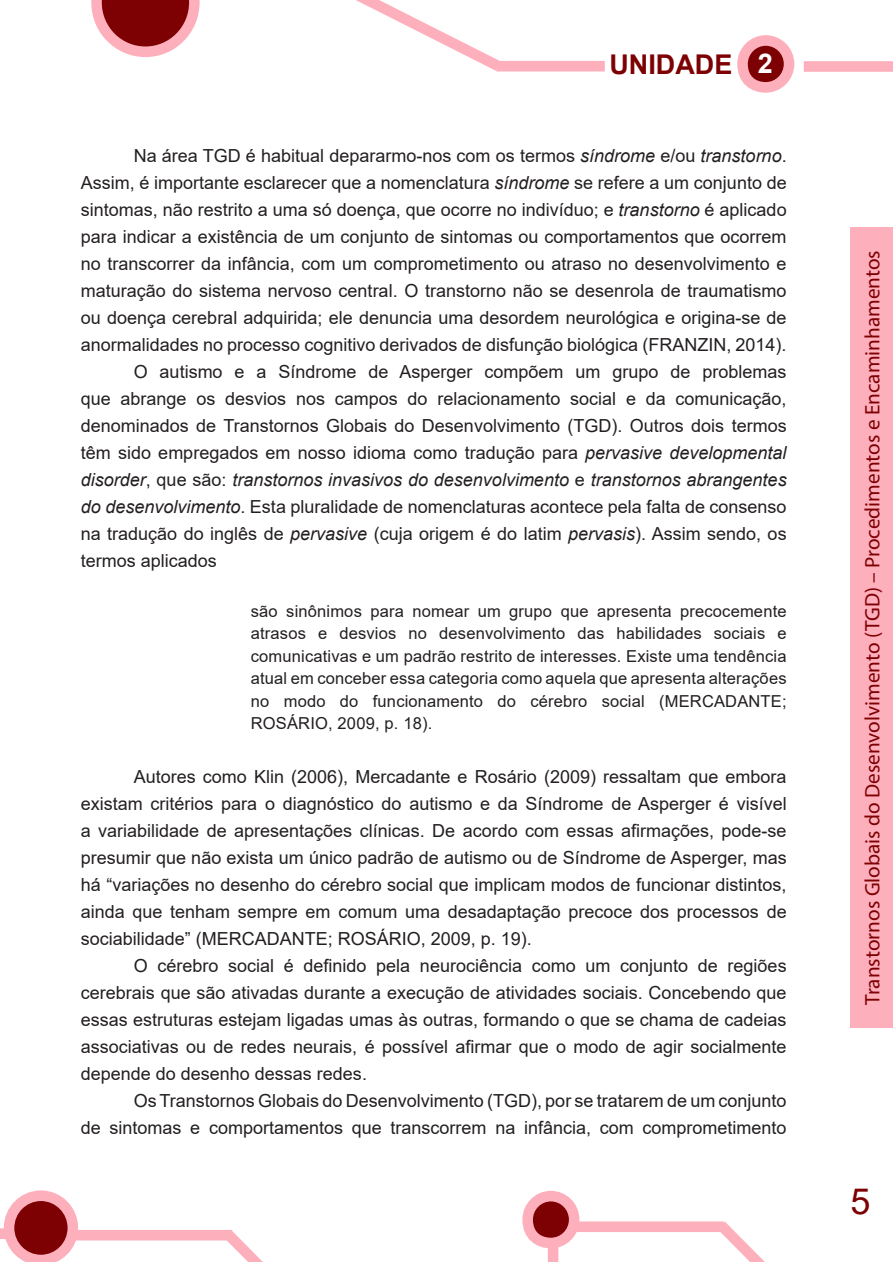
<style>
.page{position:relative;width:893px;height:1263px;background:#fff}
.page>*{position:absolute;margin:0;border:0;box-sizing:border-box;transform-origin:0 0}
.t1{font:36px "Arial";color:#7d0003}
.t2{font:700 27.15px "Arial";color:#7d0003}
.t3{font:21px "Myriad Pro";color:#7d0003}
.t4{font:18px/27px "Arial";color:#231f20;text-align:justify}
.t5{font:16.5px/22.5px "Arial";letter-spacing:.01em;color:#231f20;text-align:justify}
.s1{color:#fff}
.s2{font-style:italic}
</style>
<div class="page">
<div style="left:804px;top:61px;width:89px;height:11px;background:#feafbc"></div>
<svg style="left:356px;top:0;width:156px;height:72px"></svg>
<div style="left:742px;top:40px;width:47px;height:47px;background:#7d0003;border-radius:50%"></div>
<div style="left:737px;top:35px;width:57px;height:58px;border:11px solid #feafbc;border-radius:50%"></div>
<div style="left:496px;top:61px;width:109px;height:10px;background:#feafbc"></div>
<svg style="left:91px;top:0;width:109px;height:57px"></svg>
<div style="left:850px;top:227px;width:43px;height:800px;background:#feafbc"></div>
<svg style="left:0;top:1190px;width:78px;height:72px"></svg>
<div style="left:74px;top:1230px;width:158px;height:10px;background:#feafbc"></div>
<svg style="left:214px;top:1230px;width:49px;height:32px"></svg>
<div style="left:548px;top:1237px;width:10px;height:25px;background:#feafbc"></div>
<div style="left:528px;top:1196px;width:46px;height:47px;background:#7d0003;border-radius:50%"></div>
<div style="left:522px;top:1191px;width:57px;height:57px;border:11px solid #feafbc;border-radius:50%"></div>
<svg style="left:720px;top:1221px;width:45px;height:41px"></svg>
<div style="left:572px;top:1221px;width:151px;height:11px;background:#feafbc"></div>
<div style="left:1px;top:1228px;width:7px;height:11px;background:#feafbc"></div>
<h2 class="t2" style="left:609px;top:45px;width:165px">UNIDADE <span class="s1">2</span></h2>
<p class="t4" style="left:81px;top:142px;width:707px;text-indent:53px">Na área TGD é habitual depararmo-nos com os termos <span class="s2">síndrome</span> e/ou <span class="s2">transtorno</span>.<br>Assim, é importante esclarecer que a nomenclatura <span class="s2">síndrome</span> se refere a um conjunto de sintomas, não restrito a uma só doença, que ocorre no indivíduo; e <span class="s2">transtorno</span> é aplicado para indicar a existência de um conjunto de sintomas ou comportamentos que ocorrem no transcorrer da infância, com um comprometimento ou atraso no desenvolvimento e maturação do sistema nervoso central. O transtorno não se desenrola de traumatismo ou doença cerebral adquirida; ele denuncia uma desordem neurológica e origina-se de anormalidades no processo cognitivo derivados de disfunção biológica (FRANZIN, 2014).</p>
<p class="t4" style="left:81px;top:358px;width:707px;text-indent:53px">O autismo e a Síndrome de Asperger compõem um grupo de problemas que abrange os desvios nos campos do relacionamento social e da comunicação, denominados de Transtornos Globais do Desenvolvimento (TGD). Outros dois termos têm sido empregados em nosso idioma como tradução para <span class="s2">pervasive developmental disorder</span>, que são: <span class="s2">transtornos invasivos do desenvolvimento</span> e <span class="s2">transtornos abrangentes do desenvolvimento</span>. Esta pluralidade de nomenclaturas acontece pela falta de consenso na tradução do inglês de <span class="s2">pervasive</span> (cuja origem é do latim <span class="s2">pervasis</span>). Assim sendo, os termos aplicados</p>
<p class="t5" style="left:251px;top:599px;width:537px">são sinônimos para nomear um grupo que apresenta precocemente atrasos e desvios no desenvolvimento das habilidades sociais e comunicativas e um padrão restrito de interesses. Existe uma tendência atual em conceber essa categoria como aquela que apresenta alterações no modo do funcionamento do cérebro social (MERCADANTE; ROSÁRIO, 2009, p. 18).</p>
<p class="t4" style="left:81px;top:763px;width:707px;text-indent:53px">Autores como Klin (2006), Mercadante e Rosário (2009) ressaltam que embora existam critérios para o diagnóstico do autismo e da Síndrome de Asperger é visível a variabilidade de apresentações clínicas. De acordo com essas afirmações, pode-se presumir que não exista um único padrão de autismo ou de Síndrome de Asperger, mas há “variações no desenho do cérebro social que implicam modos de funcionar distintos, ainda que tenham sempre em comum uma desadaptação precoce dos processos de sociabilidade” (MERCADANTE; ROSÁRIO, 2009, p. 19).</p>
<p class="t4" style="left:81px;top:952px;width:707px;text-indent:53px">O cérebro social é definido pela neurociência como um conjunto de regiões cerebrais que são ativadas durante a execução de atividades sociais. Concebendo que essas estruturas estejam ligadas umas às outras, formando o que se chama de cadeias associativas ou de redes neurais, é possível afirmar que o modo de agir socialmente depende do desenho dessas redes.</p>
<p class="t4" style="left:81px;top:1087px;width:707px;text-align:right">Os Transtornos Globais do Desenvolvimento (TGD), por se tratarem de um conjunto<br>de sintomas e comportamentos que transcorrem na infância, com comprometimento</p>
<p class="t3" style="left:859px;top:1005px;width:756px;rotate:-90deg">Transtornos Globais do Desenvolvimento (TGD) – Procedimentos e Encaminhamentos</p>
<p class="t1" style="left:851px;top:1176px;width:22px">5</p>
</div>
